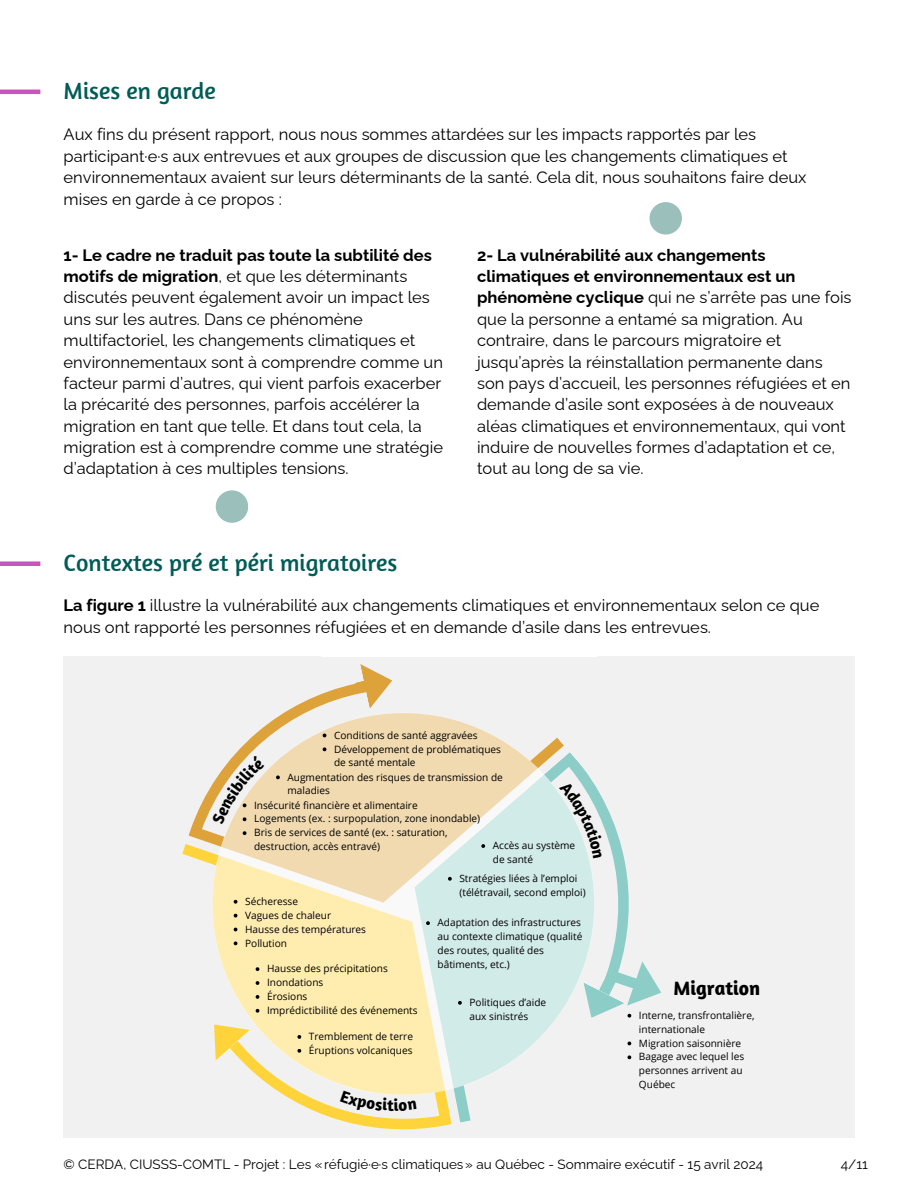
<style>
.page{position:relative;width:918px;height:1188px;background:#fff}
.page>*{position:absolute;margin:0;border:0;box-sizing:border-box;transform-origin:0 0}
.t1{font:24px "Amaranth";color:#005c56}
.t2{font:700 19.8px "Amaranth";color:#000}
.t3{font:16.5px/21.3px "Raleway";color:#000}
.t4{font:13.5px "Raleway";color:#000}
.t5{font:10.05px/14px "Open Sans";color:#000}
.s1{font-weight:700}
</style>
<div class="page">
<div style="left:64px;top:657px;width:790px;height:481px;background:#f1f1f1"></div>
<svg style="left:253px;top:1057px;width:71px;height:58px"></svg>
<svg style="left:163px;top:656px;width:401px;height:210px"></svg>
<svg style="left:324px;top:752px;width:308px;height:378px"></svg>
<svg style="left:214px;top:1024px;width:39px;height:48px"></svg>
<svg style="left:323px;top:657px;width:69px;height:52px"></svg>
<svg style="left:212px;top:713px;width:383px;height:382px;background:#ebe6c5"></svg>
<svg style="left:234px;top:900px;width:3px;height:4px"></svg>
<svg style="left:234px;top:914px;width:3px;height:4px"></svg>
<svg style="left:243px;top:831px;width:3px;height:4px"></svg>
<svg style="left:584px;top:960px;width:77px;height:58px"></svg>
<svg style="left:628px;top:1055px;width:3px;height:4px"></svg>
<svg style="left:481px;top:844px;width:4px;height:4px"></svg>
<svg style="left:458px;top:1001px;width:4px;height:4px"></svg>
<svg style="left:448px;top:877px;width:4px;height:4px"></svg>
<svg style="left:426px;top:921px;width:4px;height:4px"></svg>
<svg style="left:256px;top:967px;width:3px;height:4px"></svg>
<svg style="left:256px;top:981px;width:3px;height:4px"></svg>
<svg style="left:256px;top:995px;width:3px;height:4px"></svg>
<svg style="left:256px;top:1009px;width:3px;height:4px"></svg>
<svg style="left:297px;top:1035px;width:4px;height:4px"></svg>
<svg style="left:297px;top:1049px;width:4px;height:4px"></svg>
<svg style="left:323px;top:747px;width:3px;height:4px"></svg>
<svg style="left:276px;top:775px;width:4px;height:4px"></svg>
<div style="left:650px;top:202px;width:32px;height:33px;background:#9bc0bb;border-radius:50%"></div>
<div style="left:321px;top:591px;width:276px;height:66px;background:#fff"></div>
<div style="left:216px;top:490px;width:32px;height:33px;background:#9bc0bb;border-radius:50%"></div>
<hr style="left:0;top:90px;width:40px;height:4px;background:#c457b9">
<div style="left:0;top:561px;width:40px;height:5px;background:#c457b9"></div>
<svg style="left:212px;top:755px;width:53px;height:70px"></svg>
<svg style="left:559px;top:780px;width:43px;height:79px"></svg>
<svg style="left:340px;top:1090px;width:76px;height:22px"></svg>
<h1 class="t1" style="left:64px;top:76px;width:154px">Mises en garde</h1>
<p class="t3" style="left:64px;top:124px;width:744px">Aux fins du présent rapport, nous nous sommes attardées sur les impacts rapportés par les participant·e·s aux entrevues et aux groupes de discussion que les changements climatiques et environnementaux avaient sur leurs déterminants de la santé. Cela dit, nous souhaitons faire deux mises en garde à ce propos :</p>
<p class="t3" style="left:64px;top:244px;width:381px"><span class="s1">1- Le cadre ne traduit pas toute la subtilité des motifs de migration</span>, et que les déterminants discutés peuvent également avoir un impact les uns sur les autres. Dans ce phénomène multifactoriel, les changements climatiques et environnementaux sont à comprendre comme un facteur parmi d’autres, qui vient parfois exacerber la précarité des personnes, parfois accélérer la migration en tant que telle. Et dans tout cela, la migration est à comprendre comme une stratégie d’adaptation à ces multiples tensions.</p>
<p class="t3" style="left:477px;top:244px;width:376px"><span class="s1">2- La vulnérabilité aux changements climatiques et environnementaux est un phénomène cyclique</span> qui ne s’arrête pas une fois que la personne a entamé sa migration. Au contraire, dans le parcours migratoire et jusqu’après la réinstallation permanente dans son pays d’accueil, les personnes réfugiées et en demande d’asile sont exposées à de nouveaux aléas climatiques et environnementaux, qui vont induire de nouvelles formes d’adaptation et ce, tout au long de sa vie.</p>
<h1 class="t1" style="left:64px;top:548px;width:335px">Contextes pré et péri migratoires</h1>
<p class="t3" style="left:64px;top:595px;width:757px"><span class="s1">La figure 1</span> illustre la vulnérabilité aux changements climatiques et environnementaux selon ce que nous ont rapporté les personnes réfugiées et en demande d’asile dans les entrevues.</p>
<p class="t5" style="left:334px;top:728px;width:145px">Conditions de santé aggravées</p>
<p class="t5" style="left:334px;top:742px;width:169px">Développement de problématiques</p>
<p class="t5" style="left:334px;top:756px;width:83px">de santé mentale</p>
<p class="t5" style="left:288px;top:770px;width:217px">Augmentation des risques de transmission de</p>
<p class="t5" style="left:288px;top:784px;width:44px">maladies</p>
<p class="t5" style="left:254px;top:798px;width:228px">Insécurité financière et alimentaire<br>Logements (ex. : surpopulation, zone inondable)<br>Bris de services de santé (ex. : saturation, destruction, accès entravé)</p>
<p class="t5" style="left:493px;top:838px;width:84px">Accès au système de santé</p>
<p class="t5" style="left:245px;top:894px;width:122px">Sécheresse<br>Vagues de chaleur<br>Hausse des températures<br>Pollution</p>
<p class="t5" style="left:267px;top:961px;width:152px">Hausse des précipitations<br>Inondations<br>Érosions<br>Imprédictibilité des événements</p>
<p class="t5" style="left:309px;top:1029px;width:106px">Tremblement de terre<br>Éruptions volcaniques</p>
<p class="t5" style="left:459px;top:871px;width:128px">Stratégies liées à l’emploi (télétravail, second emploi)</p>
<p class="t5" style="left:438px;top:915px;width:146px">Adaptation des infrastructures au contexte climatique (qualité des routes, qualité des bâtiments, etc.)</p>
<p class="t5" style="left:470px;top:995px;width:78px">Politiques d’aide aux sinistrés</p>
<p class="t2" style="left:674px;top:976px;width:88px">Migration</p>
<p class="t5" style="left:639px;top:1008px;width:117px">Interne, transfrontalière, internationale<br>Migration saisonnière<br>Bagage avec lequel les personnes arrivent au<br>Québec</p>
<p class="t4" style="left:64px;top:1157px;width:701px">© CERDA, CIUSSS-COMTL - Projet : Les «réfugié·e·s climatiques» au Québec - Sommaire exécutif - 15 avril 2024</p>
<p class="t4" style="left:841px;top:1157px;width:29px">4/11</p>
</div>
